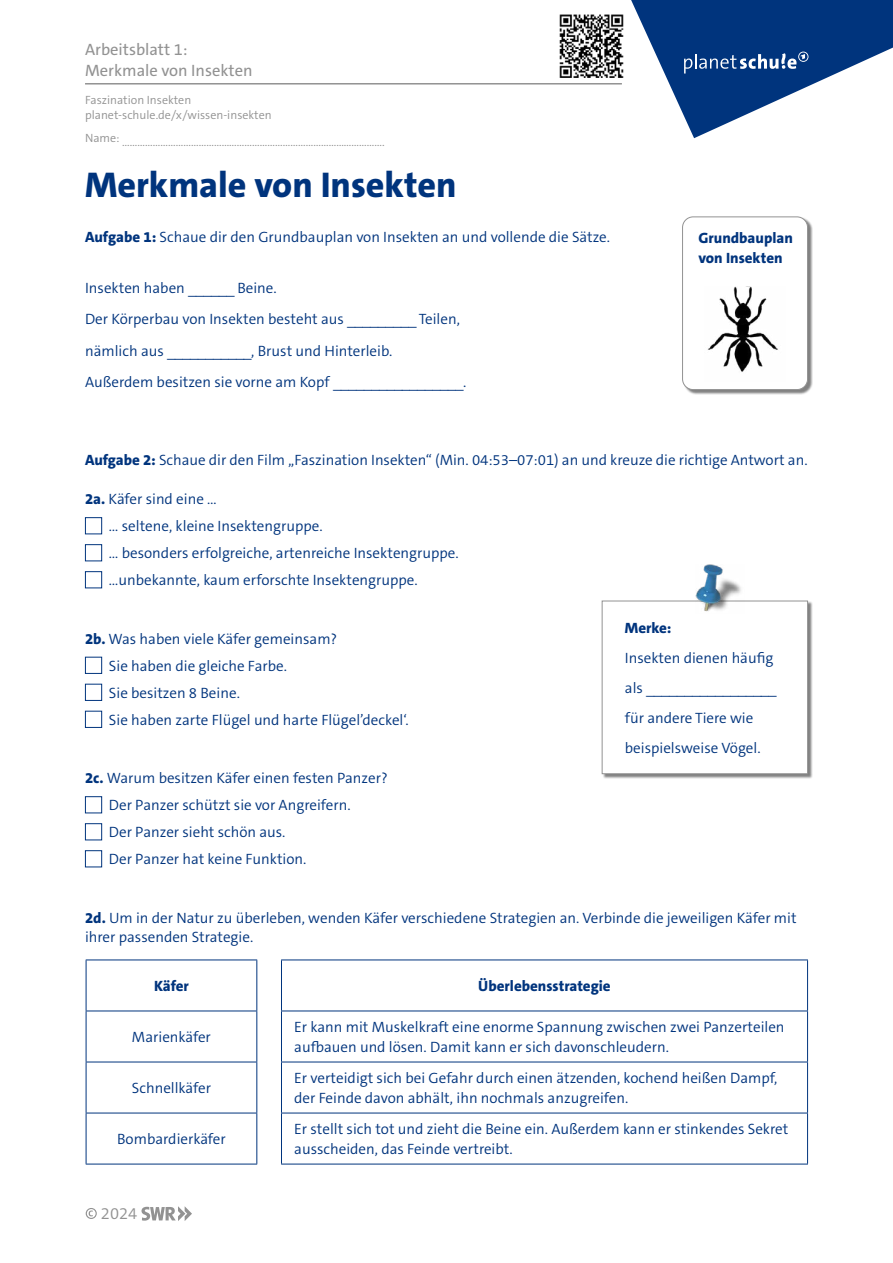
<style>
.page{position:relative;width:893px;height:1263px;background:#fff}
.page>*{position:absolute;margin:0;border:0;box-sizing:border-box;transform-origin:0 0}
.t1{font:800 36px "The Sans C5";color:#00347d}
.t2{font:16.5px/21px "The Sans C5";color:#929292}
.t3{font:300 16.5px "The Sans C5";color:#929292}
.t4{font:300 15px/27px "The Sans C5";color:#00347d}
.t5{font:800 15px/19.5px "The Sans C5";color:#00347d}
.t6{font:300 12px/15px "The Sans C5";color:#929292}
.s1{font-weight:800}
</style>
<div class="page">
<svg style="left:631px;top:0;width:262px;height:138px"></svg>
<hr style="left:85px;top:83px;width:537px;height:2px;background:#929292">
<svg style="left:86px;top:1208px;width:11px;height:11px"></svg>
<svg style="left:141px;top:1206px;width:51px;height:15px"></svg>
<img style="left:559px;top:14px;width:65px;height:64px">
<div style="left:85px;top:517px;width:17px;height:17px;border:1px solid #00347d"></div>
<div style="left:85px;top:544px;width:17px;height:17px;border:1px solid #00347d"></div>
<div style="left:85px;top:571px;width:17px;height:17px;border:1px solid #00347d"></div>
<div style="left:85px;top:657px;width:17px;height:17px;border:1px solid #00347d"></div>
<div style="left:85px;top:684px;width:17px;height:17px;border:1px solid #00347d"></div>
<div style="left:85px;top:711px;width:17px;height:17px;border:1px solid #00347d"></div>
<div style="left:85px;top:796px;width:17px;height:17px;border:1px solid #00347d"></div>
<div style="left:85px;top:823px;width:17px;height:17px;border:1px solid #00347d"></div>
<div style="left:85px;top:850px;width:17px;height:17px;border:1px solid #00347d"></div>
<div style="left:683px;top:217px;width:130px;height:178px;background:#000;opacity:.5"></div>
<div style="left:682px;top:217px;width:125px;height:173px;background:#fff;border-radius:11px"></div>
<div style="left:682px;top:216px;width:126px;height:174px;border:1px solid #929292;border-radius:11px"></div>
<img style="left:707px;top:287px;width:71px;height:85px">
<hr style="left:86px;top:959px;width:171px;height:1px;background:#00347d">
<hr style="left:86px;top:960px;width:1px;height:50px;background:#00347d">
<hr style="left:256px;top:960px;width:1px;height:50px;background:#00347d">
<hr style="left:281px;top:959px;width:527px;height:1px;background:#00347d">
<hr style="left:281px;top:960px;width:1px;height:50px;background:#00347d">
<hr style="left:807px;top:960px;width:1px;height:50px;background:#00347d">
<hr style="left:86px;top:1010px;width:171px;height:1px;background:#00347d">
<hr style="left:86px;top:1011px;width:1px;height:51px;background:#00347d">
<hr style="left:256px;top:1011px;width:1px;height:51px;background:#00347d">
<hr style="left:281px;top:1010px;width:527px;height:1px;background:#00347d">
<hr style="left:281px;top:1011px;width:1px;height:51px;background:#00347d">
<hr style="left:807px;top:1011px;width:1px;height:51px;background:#00347d">
<hr style="left:86px;top:1062px;width:171px;height:1px;background:#00347d">
<hr style="left:86px;top:1062px;width:1px;height:51px;background:#00347d">
<hr style="left:256px;top:1062px;width:1px;height:51px;background:#00347d">
<hr style="left:281px;top:1062px;width:527px;height:1px;background:#00347d">
<hr style="left:281px;top:1062px;width:1px;height:51px;background:#00347d">
<hr style="left:807px;top:1062px;width:1px;height:51px;background:#00347d">
<hr style="left:86px;top:1113px;width:171px;height:1px;background:#00347d">
<hr style="left:86px;top:1113px;width:1px;height:51px;background:#00347d">
<hr style="left:256px;top:1113px;width:1px;height:51px;background:#00347d">
<hr style="left:281px;top:1113px;width:527px;height:1px;background:#00347d">
<hr style="left:281px;top:1113px;width:1px;height:51px;background:#00347d">
<hr style="left:807px;top:1113px;width:1px;height:51px;background:#00347d">
<hr style="left:86px;top:1164px;width:171px;height:1px;background:#00347d">
<hr style="left:281px;top:1164px;width:527px;height:1px;background:#00347d">
<div style="left:603px;top:601px;width:210px;height:178px;background:#000;opacity:.5"></div>
<svg style="left:601px;top:600px;width:207px;height:174px"></svg>
<img style="left:696px;top:564px;width:49px;height:50px">
<p class="t2" style="left:85px;top:39px;width:169px">Arbeitsblatt 1:<br>Merkmale von Insekten</p>
<p class="t6" style="left:85px;top:93px;width:188px">Faszination Insekten planet-schule.de/x/wissen-insekten</p>
<p class="t6" style="left:85px;top:135px;width:301px">Name: .......................................................................................................</p>
<h1 class="t1" style="left:85px;top:161px;width:373px">Merkmale von Insekten</h1>
<p class="t4" style="left:85px;top:223px;width:527px"><span class="s1">Aufgabe 1:</span> Schaue dir den Grundbauplan von Insekten an und vollende die Sätze.</p>
<p class="t4" style="left:85px;top:272px;width:383px;line-height:31.5px">Insekten haben ______ Beine.<br>Der Körperbau von Insekten besteht aus _________ Teilen, nämlich aus ___________, Brust und Hinterleib.<br>Außerdem besitzen sie vorne am Kopf _________________.</p>
<p class="t5" style="left:698px;top:229px;width:96px">Grundbauplan von Insekten</p>
<p class="t4" style="left:85px;top:447px;width:724px"><span class="s1">Aufgabe 2:</span> Schaue dir den Film „Faszination Insekten“ (Min. 04:53–07:01) an und kreuze die richtige Antwort an.</p>
<p class="t4" style="left:109px;top:486px;width:351px;text-indent:-24px"><span class="s1">2a.</span> Käfer sind eine …<br>… seltene, kleine Insektengruppe.<br>… besonders erfolgreiche, artenreiche Insektengruppe. …unbekannte, kaum erforschte Insektengruppe.</p>
<p class="t4" style="left:109px;top:625px;width:301px;text-indent:-24px"><span class="s1">2b.</span> Was haben viele Käfer gemeinsam?<br>Sie haben die gleiche Farbe.<br>Sie besitzen 8 Beine.<br>Sie haben zarte Flügel und harte Flügel’deckel‘.</p>
<p class="t4" style="left:109px;top:765px;width:280px;text-indent:-24px"><span class="s1">2c.</span> Warum besitzen Käfer einen festen Panzer?<br>Der Panzer schützt sie vor Angreifern.<br>Der Panzer sieht schön aus.<br>Der Panzer hat keine Funktion.</p>
<p class="t5" style="left:625px;top:618px;width:48px">Merke:</p>
<p class="t4" style="left:625px;top:643px;width:153px;line-height:30px">Insekten dienen häufig als _________________ für andere Tiere wie beispielsweise Vögel.</p>
<p class="t4" style="left:85px;top:908px;width:713px;line-height:19.5px"><span class="s1">2d.</span> Um in der Natur zu überleben, wenden Käfer verschiedene Strategien an. Verbinde die jeweiligen Käfer mit ihrer passenden Strategie.</p>
<p class="t5" style="left:154px;top:976px;width:36px">Käfer</p>
<p class="t5" style="left:478px;top:976px;width:134px">Überlebensstrategie</p>
<p class="t4" style="left:132px;top:1023px;width:80px">Marienkäfer</p>
<p class="t4" style="left:294px;top:1017px;width:492px;line-height:19.5px">Er kann mit Muskelkraft eine enorme Spannung zwischen zwei Panzerteilen aufbauen und lösen. Damit kann er sich davonschleudern.</p>
<p class="t4" style="left:132px;top:1075px;width:81px">Schnellkäfer</p>
<p class="t4" style="left:294px;top:1069px;width:485px;line-height:19.5px">Er verteidigt sich bei Gefahr durch einen ätzenden, kochend heißen Dampf, der Feinde davon abhält, ihn nochmals anzugreifen.</p>
<p class="t4" style="left:117px;top:1126px;width:110px">Bombardierkäfer</p>
<p class="t4" style="left:294px;top:1120px;width:496px;line-height:19.5px">Er stellt sich tot und zieht die Beine ein. Außerdem kann er stinkendes Sekret ausscheiden, das Feinde vertreibt.</p>
<p class="t3" style="left:101px;top:1203px;width:38px">2024</p>
</div>
